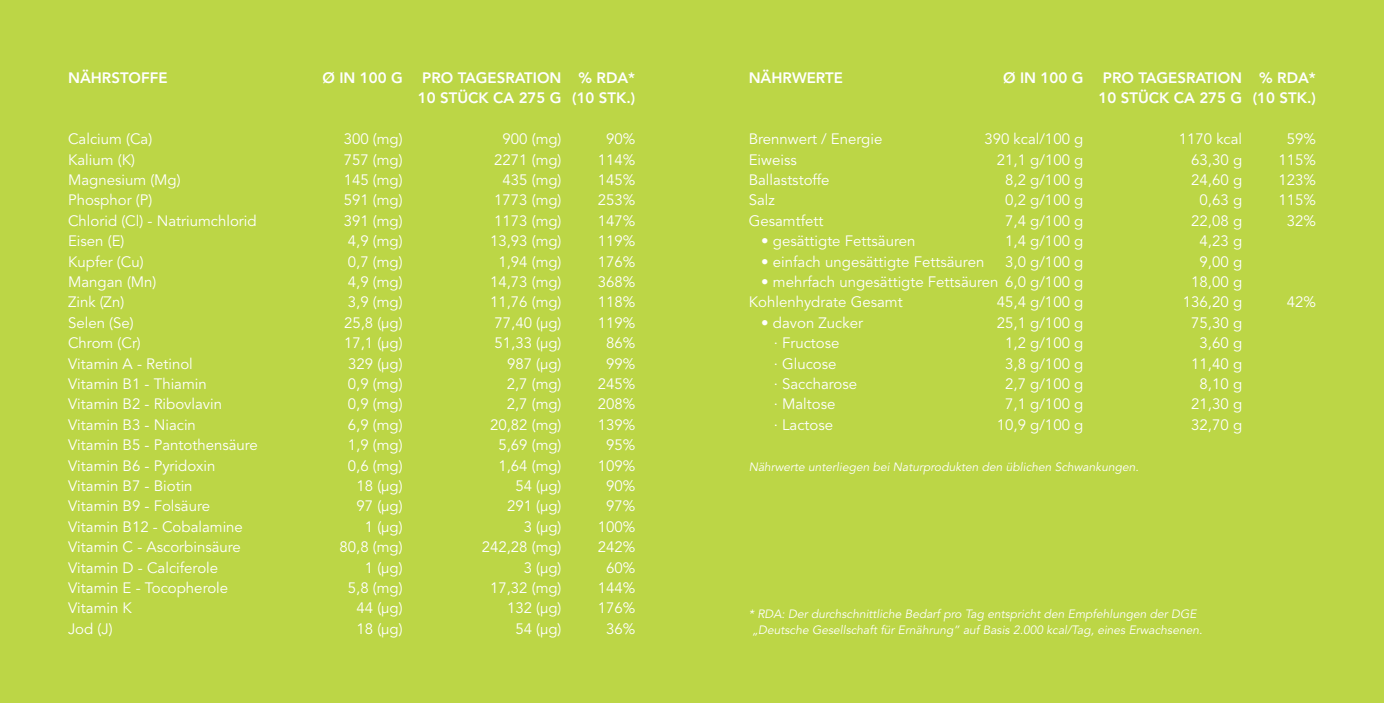
<style>
.page{position:relative;width:1384px;height:703px;background:#fff}
.page>*{position:absolute;margin:0;border:0;box-sizing:border-box;transform-origin:0 0}
.t1{font:15px "Avenir";color:#fff}
.t2{font:800 15px/20.4px "Avenir";color:#fff}
.t3{font:italic 12px/16px "Avenir";color:#fff}
</style>
<div class="page">
<div style="left:692px;top:0;width:691px;height:703px;background:#bcd646"></div>
<div style="left:0;top:0;width:692px;height:703px;background:#bcd646"></div>
<p class="t2" style="left:68px;top:68px;width:101px">NÄHRSTOFFE</p>
<p class="t2" style="left:322px;top:68px;width:82px">Ø IN 100 G</p>
<p class="t2" style="left:418px;top:68px;width:219px">PRO TAGESRATION % RDA*<br>10 STÜCK CA 275 G (10 STK.)</p>
<p class="t1" style="left:68px;top:130px;width:86px">Calcium (Ca)</p>
<p class="t1" style="left:344px;top:130px;width:60px">300 (mg)</p>
<p class="t1" style="left:502px;top:130px;width:60px">900 (mg)</p>
<p class="t1" style="left:606px;top:130px;width:31px">90%</p>
<p class="t1" style="left:68px;top:151px;width:68px">Kalium (K)</p>
<p class="t1" style="left:344px;top:151px;width:60px">757 (mg)</p>
<p class="t1" style="left:494px;top:151px;width:69px">2271 (mg)</p>
<p class="t1" style="left:597px;top:151px;width:39px">114%</p>
<p class="t1" style="left:68px;top:171px;width:114px">Magnesium (Mg)</p>
<p class="t1" style="left:344px;top:171px;width:60px">145 (mg)</p>
<p class="t1" style="left:502px;top:171px;width:60px">435 (mg)</p>
<p class="t1" style="left:597px;top:171px;width:39px">145%</p>
<p class="t1" style="left:68px;top:191px;width:86px">Phosphor (P)</p>
<p class="t1" style="left:344px;top:191px;width:60px">591 (mg)</p>
<p class="t1" style="left:494px;top:191px;width:69px">1773 (mg)</p>
<p class="t1" style="left:597px;top:191px;width:39px">253%</p>
<p class="t1" style="left:68px;top:212px;width:190px">Chlorid (Cl) - Natriumchlorid</p>
<p class="t1" style="left:344px;top:212px;width:60px">391 (mg)</p>
<p class="t1" style="left:494px;top:212px;width:69px">1173 (mg)</p>
<p class="t1" style="left:597px;top:212px;width:39px">147%</p>
<p class="t1" style="left:68px;top:232px;width:58px">Eisen (E)</p>
<p class="t1" style="left:348px;top:232px;width:56px">4,9 (mg)</p>
<p class="t1" style="left:490px;top:232px;width:73px">13,93 (mg)</p>
<p class="t1" style="left:597px;top:232px;width:39px">119%</p>
<p class="t1" style="left:68px;top:253px;width:77px">Kupfer (Cu)</p>
<p class="t1" style="left:348px;top:253px;width:56px">0,7 (mg)</p>
<p class="t1" style="left:498px;top:253px;width:65px">1,94 (mg)</p>
<p class="t1" style="left:597px;top:253px;width:39px">176%</p>
<p class="t1" style="left:68px;top:273px;width:90px">Mangan (Mn)</p>
<p class="t1" style="left:348px;top:273px;width:56px">4,9 (mg)</p>
<p class="t1" style="left:490px;top:273px;width:73px">14,73 (mg)</p>
<p class="t1" style="left:597px;top:273px;width:39px">368%</p>
<p class="t1" style="left:68px;top:293px;width:58px">Zink (Zn)</p>
<p class="t1" style="left:348px;top:293px;width:56px">3,9 (mg)</p>
<p class="t1" style="left:490px;top:293px;width:73px">11,76 (mg)</p>
<p class="t1" style="left:597px;top:293px;width:39px">118%</p>
<p class="t1" style="left:68px;top:314px;width:67px">Selen (Se)</p>
<p class="t1" style="left:344px;top:314px;width:60px">25,8 (µg)</p>
<p class="t1" style="left:494px;top:314px;width:69px">77,40 (µg)</p>
<p class="t1" style="left:597px;top:314px;width:39px">119%</p>
<p class="t1" style="left:68px;top:334px;width:74px">Chrom (Cr)</p>
<p class="t1" style="left:344px;top:334px;width:60px">17,1 (µg)</p>
<p class="t1" style="left:494px;top:334px;width:69px">51,33 (µg)</p>
<p class="t1" style="left:606px;top:334px;width:31px">86%</p>
<p class="t1" style="left:68px;top:355px;width:126px">Vitamin A - Retinol</p>
<p class="t1" style="left:348px;top:355px;width:56px">329 (µg)</p>
<p class="t1" style="left:507px;top:355px;width:56px">987 (µg)</p>
<p class="t1" style="left:606px;top:355px;width:31px">99%</p>
<p class="t1" style="left:68px;top:375px;width:140px">Vitamin B1 - Thiamin</p>
<p class="t1" style="left:348px;top:375px;width:56px">0,9 (mg)</p>
<p class="t1" style="left:506px;top:375px;width:56px">2,7 (mg)</p>
<p class="t1" style="left:597px;top:375px;width:39px">245%</p>
<p class="t1" style="left:68px;top:395px;width:155px">Vitamin B2 - Ribovlavin</p>
<p class="t1" style="left:348px;top:395px;width:56px">0,9 (mg)</p>
<p class="t1" style="left:506px;top:395px;width:56px">2,7 (mg)</p>
<p class="t1" style="left:597px;top:395px;width:39px">208%</p>
<p class="t1" style="left:68px;top:416px;width:129px">Vitamin B3 - Niacin</p>
<p class="t1" style="left:348px;top:416px;width:56px">6,9 (mg)</p>
<p class="t1" style="left:490px;top:416px;width:73px">20,82 (mg)</p>
<p class="t1" style="left:597px;top:416px;width:39px">139%</p>
<p class="t1" style="left:68px;top:436px;width:191px">Vitamin B5 - Pantothensäure</p>
<p class="t1" style="left:348px;top:436px;width:56px">1,9 (mg)</p>
<p class="t1" style="left:498px;top:436px;width:65px">5,69 (mg)</p>
<p class="t1" style="left:606px;top:436px;width:31px">95%</p>
<p class="t1" style="left:68px;top:457px;width:149px">Vitamin B6 - Pyridoxin</p>
<p class="t1" style="left:348px;top:457px;width:56px">0,6 (mg)</p>
<p class="t1" style="left:498px;top:457px;width:65px">1,64 (mg)</p>
<p class="t1" style="left:597px;top:457px;width:39px">109%</p>
<p class="t1" style="left:68px;top:477px;width:126px">Vitamin B7 - Biotin</p>
<p class="t1" style="left:356px;top:477px;width:48px">18 (µg)</p>
<p class="t1" style="left:515px;top:477px;width:48px">54 (µg)</p>
<p class="t1" style="left:606px;top:477px;width:31px">90%</p>
<p class="t1" style="left:68px;top:497px;width:144px">Vitamin B9 - Folsäure</p>
<p class="t1" style="left:356px;top:497px;width:48px">97 (µg)</p>
<p class="t1" style="left:507px;top:497px;width:56px">291 (µg)</p>
<p class="t1" style="left:606px;top:497px;width:31px">97%</p>
<p class="t1" style="left:68px;top:518px;width:176px">Vitamin B12 - Cobalamine</p>
<p class="t1" style="left:365px;top:518px;width:39px">1 (µg)</p>
<p class="t1" style="left:523px;top:518px;width:39px">3 (µg)</p>
<p class="t1" style="left:597px;top:518px;width:39px">100%</p>
<p class="t1" style="left:68px;top:538px;width:174px">Vitamin C - Ascorbinsäure</p>
<p class="t1" style="left:339px;top:538px;width:65px">80,8 (mg)</p>
<p class="t1" style="left:481px;top:538px;width:81px">242,28 (mg)</p>
<p class="t1" style="left:597px;top:538px;width:39px">242%</p>
<p class="t1" style="left:68px;top:559px;width:152px">Vitamin D - Calciferole</p>
<p class="t1" style="left:365px;top:559px;width:39px">1 (µg)</p>
<p class="t1" style="left:523px;top:559px;width:39px">3 (µg)</p>
<p class="t1" style="left:606px;top:559px;width:31px">60%</p>
<p class="t1" style="left:68px;top:579px;width:162px">Vitamin E - Tocopherole</p>
<p class="t1" style="left:348px;top:579px;width:56px">5,8 (mg)</p>
<p class="t1" style="left:490px;top:579px;width:73px">17,32 (mg)</p>
<p class="t1" style="left:597px;top:579px;width:39px">144%</p>
<p class="t1" style="left:68px;top:599px;width:65px">Vitamin K</p>
<p class="t1" style="left:356px;top:599px;width:48px">44 (µg)</p>
<p class="t1" style="left:507px;top:599px;width:56px">132 (µg)</p>
<p class="t1" style="left:597px;top:599px;width:39px">176%</p>
<p class="t1" style="left:68px;top:620px;width:46px">Jod (J)</p>
<p class="t1" style="left:356px;top:620px;width:48px">18 (µg)</p>
<p class="t1" style="left:515px;top:620px;width:48px">54 (µg)</p>
<p class="t1" style="left:606px;top:620px;width:31px">36%</p>
<p class="t2" style="left:748px;top:68px;width:96px">NÄHRWERTE</p>
<p class="t2" style="left:1003px;top:68px;width:82px">Ø IN 100 G</p>
<p class="t2" style="left:1098px;top:68px;width:219px">PRO TAGESRATION % RDA*<br>10 STÜCK CA 275 G (10 STK.)</p>
<p class="t1" style="left:748px;top:130px;width:135px">Brennwert / Energie</p>
<p class="t1" style="left:984px;top:130px;width:100px">390 kcal/100 g</p>
<p class="t1" style="left:1178px;top:130px;width:65px">1170 kcal</p>
<p class="t1" style="left:1286px;top:130px;width:31px">59%</p>
<p class="t1" style="left:748px;top:151px;width:50px">Eiweiss</p>
<p class="t1" style="left:996px;top:151px;width:88px">21,1 g/100 g</p>
<p class="t1" style="left:1191px;top:151px;width:52px">63,30 g</p>
<p class="t1" style="left:1278px;top:151px;width:39px">115%</p>
<p class="t1" style="left:748px;top:171px;width:82px">Ballaststoffe</p>
<p class="t1" style="left:1005px;top:171px;width:80px">8,2 g/100 g</p>
<p class="t1" style="left:1191px;top:171px;width:52px">24,60 g</p>
<p class="t1" style="left:1278px;top:171px;width:39px">123%</p>
<p class="t1" style="left:748px;top:191px;width:28px">Salz</p>
<p class="t1" style="left:1005px;top:191px;width:80px">0,2 g/100 g</p>
<p class="t1" style="left:1199px;top:191px;width:44px">0,63 g</p>
<p class="t1" style="left:1278px;top:191px;width:39px">115%</p>
<p class="t1" style="left:748px;top:212px;width:76px">Gesamtfett</p>
<p class="t1" style="left:1005px;top:212px;width:80px">7,4 g/100 g</p>
<p class="t1" style="left:1191px;top:212px;width:52px">22,08 g</p>
<p class="t1" style="left:1286px;top:212px;width:31px">32%</p>
<p class="t1" style="left:761px;top:232px;width:156px">• gesättigte Fettsäuren</p>
<p class="t1" style="left:1005px;top:232px;width:80px">1,4 g/100 g</p>
<p class="t1" style="left:1199px;top:232px;width:44px">4,23 g</p>
<p class="t1" style="left:761px;top:253px;width:225px">• einfach ungesättigte Fettsäuren</p>
<p class="t1" style="left:1005px;top:253px;width:80px">3,0 g/100 g</p>
<p class="t1" style="left:1199px;top:253px;width:44px">9,00 g</p>
<p class="t1" style="left:761px;top:273px;width:323px">• mehrfach ungesättigte Fettsäuren 6,0 g/100 g</p>
<p class="t1" style="left:1191px;top:273px;width:52px">18,00 g</p>
<p class="t1" style="left:748px;top:293px;width:155px">Kohlenhydrate Gesamt</p>
<p class="t1" style="left:996px;top:293px;width:88px">45,4 g/100 g</p>
<p class="t1" style="left:1182px;top:293px;width:61px">136,20 g</p>
<p class="t1" style="left:1286px;top:293px;width:31px">42%</p>
<p class="t1" style="left:761px;top:314px;width:103px">• davon Zucker</p>
<p class="t1" style="left:996px;top:314px;width:88px">25,1 g/100 g</p>
<p class="t1" style="left:1191px;top:314px;width:52px">75,30 g</p>
<p class="t1" style="left:773px;top:334px;width:67px">· Fructose</p>
<p class="t1" style="left:1005px;top:334px;width:80px">1,2 g/100 g</p>
<p class="t1" style="left:1199px;top:334px;width:44px">3,60 g</p>
<p class="t1" style="left:773px;top:355px;width:64px">· Glucose</p>
<p class="t1" style="left:1005px;top:355px;width:80px">3,8 g/100 g</p>
<p class="t1" style="left:1191px;top:355px;width:52px">11,40 g</p>
<p class="t1" style="left:773px;top:375px;width:85px">· Saccharose</p>
<p class="t1" style="left:1005px;top:375px;width:80px">2,7 g/100 g</p>
<p class="t1" style="left:1199px;top:375px;width:44px">8,10 g</p>
<p class="t1" style="left:773px;top:395px;width:63px">· Maltose</p>
<p class="t1" style="left:1005px;top:395px;width:80px">7,1 g/100 g</p>
<p class="t1" style="left:1191px;top:395px;width:52px">21,30 g</p>
<p class="t1" style="left:773px;top:416px;width:61px">· Lactose</p>
<p class="t1" style="left:996px;top:416px;width:88px">10,9 g/100 g</p>
<p class="t1" style="left:1191px;top:416px;width:52px">32,70 g</p>
<p class="t3" style="left:748px;top:459px;width:391px">Nährwerte unterliegen bei Naturprodukten den üblichen Schwankungen.</p>
<p class="t3" style="left:748px;top:606px;width:455px">* RDA: Der durchschnittliche Bedarf pro Tag entspricht den Empfehlungen der DGE „Deutsche Gesellschaft für Ernährung” auf Basis 2.000 kcal/Tag, eines Erwachsenen.</p>
</div>
